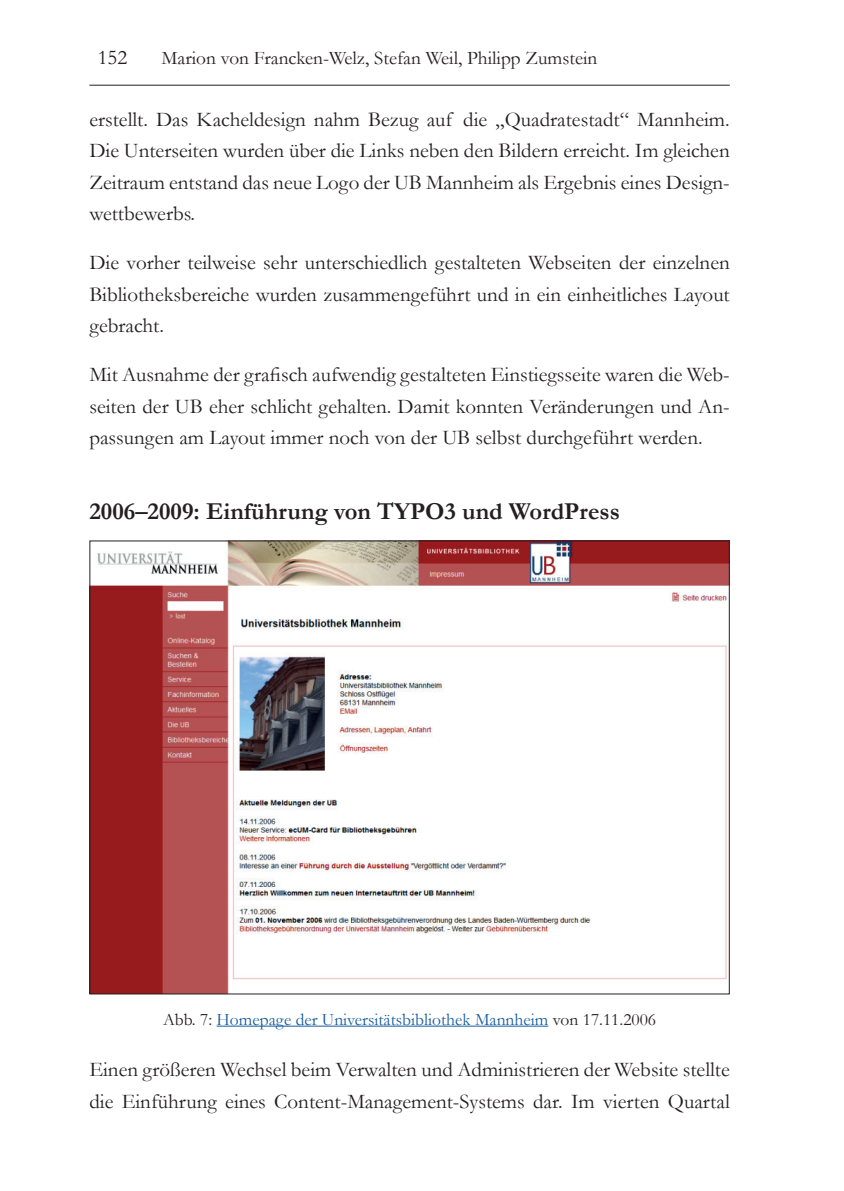
<style>
.page{position:relative;width:844px;height:1191px;background:#fff}
.page>*{position:absolute;margin:0;border:0;box-sizing:border-box;transform-origin:0 0}
.t1{font:700 24.5px "Garamond";color:#231f20}
.t2{font:21px/31.5px "Garamond";color:#231f20;text-align:justify}
.t3{font:19.25px "Garamond";color:#231f20}
.t4{font:17.5px "Garamond";color:#175d9e}
.s1{color:#231f20}
</style>
<div class="page">
<hr style="left:89px;top:85px;width:640px;height:1px;background:#231f20">
<hr style="left:216px;top:1025px;width:332px;height:1px;background:#175d9e">
<img style="left:92px;top:543px;width:635px;height:449px">
<p class="t2" style="left:98px;top:41px;width:31px">152</p>
<p class="t3" style="left:161px;top:45px;width:437px">Marion von Francken-Welz, Stefan Weil, Philipp Zumstein</p>
<p class="t2" style="left:89px;top:103px;width:641px">erstellt. Das Kacheldesign nahm Bezug auf die „Quadratestadt“ Mannheim.<br>Die Unterseiten wurden über die Links neben den Bildern erreicht. Im gleichen Zeitraum entstand das neue Logo der UB Mannheim als Ergebnis eines Design&shy;wettbewerbs.</p>
<p class="t2" style="left:89px;top:246px;width:641px">Die vorher teilweise sehr unterschiedlich gestalteten Webseiten der einzelnen Bibliotheksbereiche wurden zusammengeführt und in ein einheitliches Layout gebracht.</p>
<p class="t2" style="left:89px;top:358px;width:641px">Mit Ausnahme der grafisch aufwendig gestalteten Einstiegsseite waren die Web&shy;seiten der UB eher schlicht gehalten. Damit konnten Veränderungen und An&shy;passungen am Layout immer noch von der UB selbst durchgeführt werden.</p>
<p class="t1" style="left:89px;top:495px;width:532px">2006–2009: Einführung von TYPO3 und WordPress</p>
<p class="t4" style="left:163px;top:1007px;width:494px"><span class="s1">Abb. 7:</span> Homepage der Universitätsbibliothek Mannheim <span class="s1">von 17.11.2006</span></p>
<p class="t2" style="left:89px;top:1053px;width:641px">Einen größeren Wechsel beim Verwalten und Administrieren der Website stellte die Einführung eines Content-Management-Systems dar. Im vierten Quartal</p>
</div>
